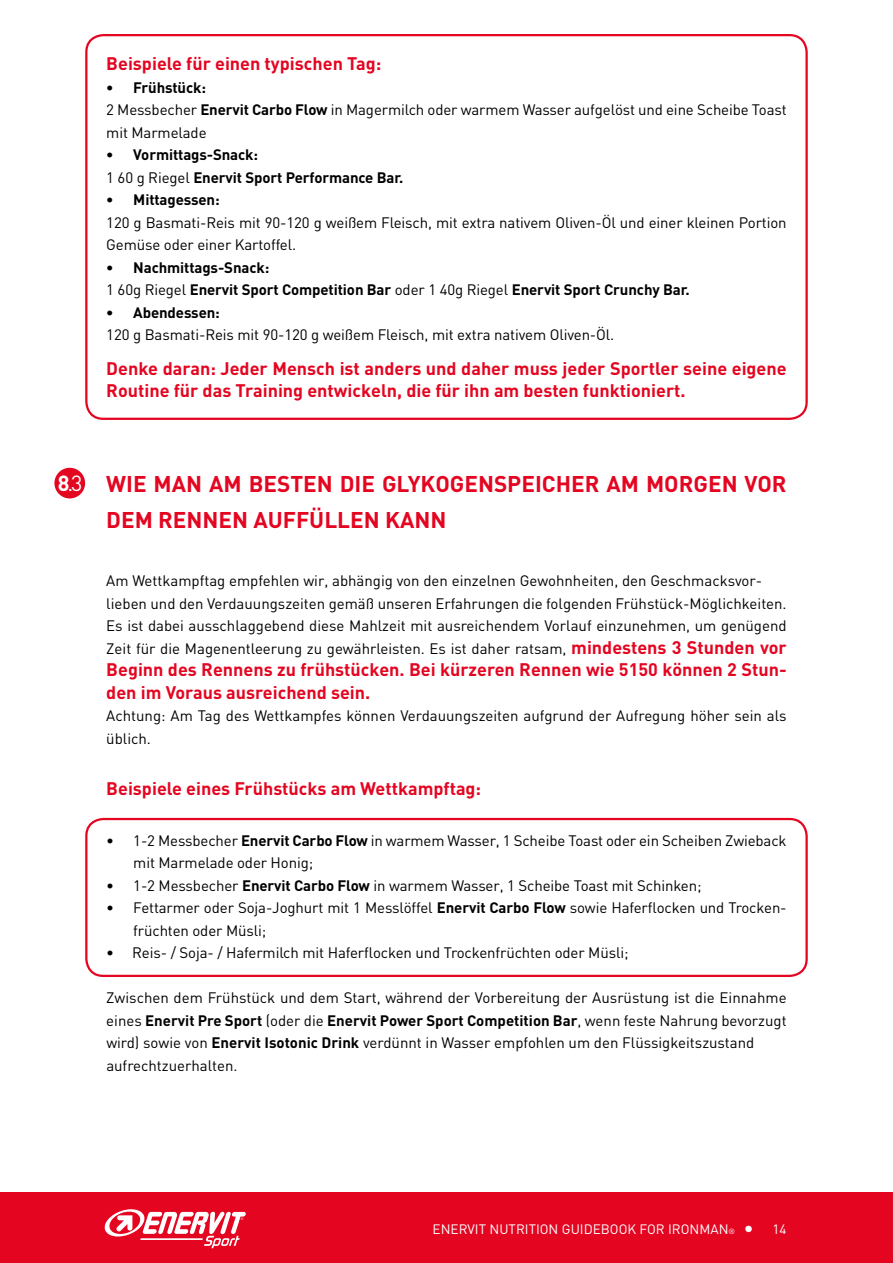
<style>
.page{position:relative;width:893px;height:1263px;background:#fff}
.page>*{position:absolute;margin:0;border:0;box-sizing:border-box;transform-origin:0 0}
.t1{font:700 22.5px/36px "DIN";color:#e40521}
.t2{font:21.6px "DIN";color:#fff}
.t3{font:700 18px/22.5px "DIN";color:#e40521}
.t4{font:15px/22.5px "DIN";letter-spacing:-.01em;color:#000}
.t5{font:700 15px/22.5px "DIN";letter-spacing:-.01em;color:#000}
.t6{font:13.5px "DIN";color:#fff}
.s1{font-weight:700}
.s2{font-weight:400}
.s3{font-weight:700;font-size:18px;color:#e40521}
.s4{font-size:7.5px}
</style>
<div class="page">
<div style="left:0;top:1193px;width:893px;height:70px;background:#e40521"></div>
<svg style="left:105px;top:1209px;width:141px;height:39px"></svg>
<div style="left:85px;top:34px;width:723px;height:386px;border:2px solid #e40521;border-radius:17px"></div>
<div style="left:54px;top:468px;width:31px;height:30px;background:#e40521;border-radius:50%"></div>
<div style="left:85px;top:818px;width:723px;height:159px;border:2px solid #e40521;border-radius:17px"></div>
<p class="t3" style="left:106px;top:52px;width:277px">Beispiele für einen typischen Tag:</p>
<p class="t4" style="left:106px;top:76px;width:682px"><span class="s1">• Frühstück:<br></span>2 Messbecher <span class="s1">Enervit Carbo Flow</span> in Magermilch oder warmem Wasser aufgelöst und eine Scheibe Toast mit Marmelade</p>
<p class="t5" style="left:106px;top:143px;width:299px">• Vormittags-Snack:<br><span class="s2">1 60 g Riegel</span> Enervit Sport Performance Bar.</p>
<p class="t5" style="left:106px;top:188px;width:115px">• Mittagessen:</p>
<p class="t4" style="left:106px;top:211px;width:682px">120 g Basmati-Reis mit 90-120 g weißem Fleisch, mit extra nativem Oliven-Öl und einer kleinen Portion<br>Gemüse oder einer Kartoffel.</p>
<p class="t5" style="left:106px;top:255px;width:585px">• Nachmittags-Snack:<br><span class="s2">1 60g Riegel</span> Enervit Sport Competition Bar <span class="s2">oder 1 40g Riegel</span> Enervit Sport Crunchy Bar.</p>
<p class="t5" style="left:106px;top:300px;width:115px">• Abendessen:</p>
<p class="t4" style="left:106px;top:323px;width:509px">120 g Basmati-Reis mit 90-120 g weißem Fleisch, mit extra nativem Oliven-Öl.</p>
<p class="t3" style="left:106px;top:356px;width:682px">Denke daran: Jeder Mensch ist anders und daher muss jeder Sportler seine eigene<br>Routine für das Training entwickeln, die für ihn am besten funktioniert.</p>
<h2 class="t2" style="left:58px;top:469px;width:26px"><span class="s1">8</span>.3</h2>
<h1 class="t1" style="left:106px;top:465px;width:682px">WIE MAN AM BESTEN DIE GLYKOGENSPEICHER AM MORGEN VOR<br>DEM RENNEN AUFFÜLLEN KANN</h1>
<p class="t4" style="left:106px;top:569px;width:682px">Am Wettkampftag empfehlen wir, abhängig von den einzelnen Gewohnheiten, den Geschmacksvor&shy;lieben und den Verdauungszeiten gemäß unseren Erfahrungen die folgenden Frühstück-Möglichkeiten.<br>Es ist dabei ausschlaggebend diese Mahlzeit mit ausreichendem Vorlauf einzunehmen, um genügend Zeit für die Magenentleerung zu gewährleisten. Es ist daher ratsam, <span class="s3">mindestens 3 Stunden vor</span></p>
<p class="t3" style="left:106px;top:658px;width:682px">Beginn des Rennens zu frühstücken. Bei kürzeren Rennen wie 5150 können 2 Stun&shy;den im Voraus ausreichend sein.</p>
<p class="t4" style="left:106px;top:704px;width:682px">Achtung: Am Tag des Wettkampfes können Verdauungszeiten aufgrund der Aufregung höher sein als üblich.</p>
<p class="t3" style="left:106px;top:776px;width:376px">Beispiele eines Frühstücks am Wettkampftag:</p>
<p class="t4" style="left:133px;top:829px;width:655px;text-indent:-27px">• 1-2 Messbecher <span class="s1">Enervit Carbo Flow</span> in warmem Wasser, 1 Scheibe Toast oder ein Scheiben Zwieback mit Marmelade oder Honig;</p>
<p class="t4" style="left:106px;top:874px;width:597px">• 1-2 Messbecher <span class="s1">Enervit Carbo Flow</span> in warmem Wasser, 1 Scheibe Toast mit Schinken;</p>
<p class="t4" style="left:133px;top:896px;width:655px;text-indent:-27px">• Fettarmer oder Soja-Joghurt mit 1 Messlöffel <span class="s1">Enervit Carbo Flow</span> sowie Haferflocken und Trocken&shy;früchten oder Müsli;</p>
<p class="t4" style="left:106px;top:941px;width:524px">• Reis- / Soja- / Hafermilch mit Haferflocken und Trockenfrüchten oder Müsli;</p>
<p class="t4" style="left:106px;top:986px;width:682px">Zwischen dem Frühstück und dem Start, während der Vorbereitung der Ausrüstung ist die Einnahme eines <span class="s1">Enervit Pre Sport</span> (oder die <span class="s1">Enervit Power Sport Competition Bar</span>, wenn feste Nahrung bevorzugt wird) sowie von <span class="s1">Enervit Isotonic Drink</span> verdünnt in Wasser empfohlen um den Flüssigkeitszustand aufrechtzuerhalten.</p>
<p class="t6" style="left:433px;top:1220px;width:321px">ENERVIT NUTRITION GUIDEBOOK FOR IRONMAN<span class="s4">®</span> ●</p>
<p class="t6" style="left:773px;top:1220px;width:16px">14</p>
</div>
